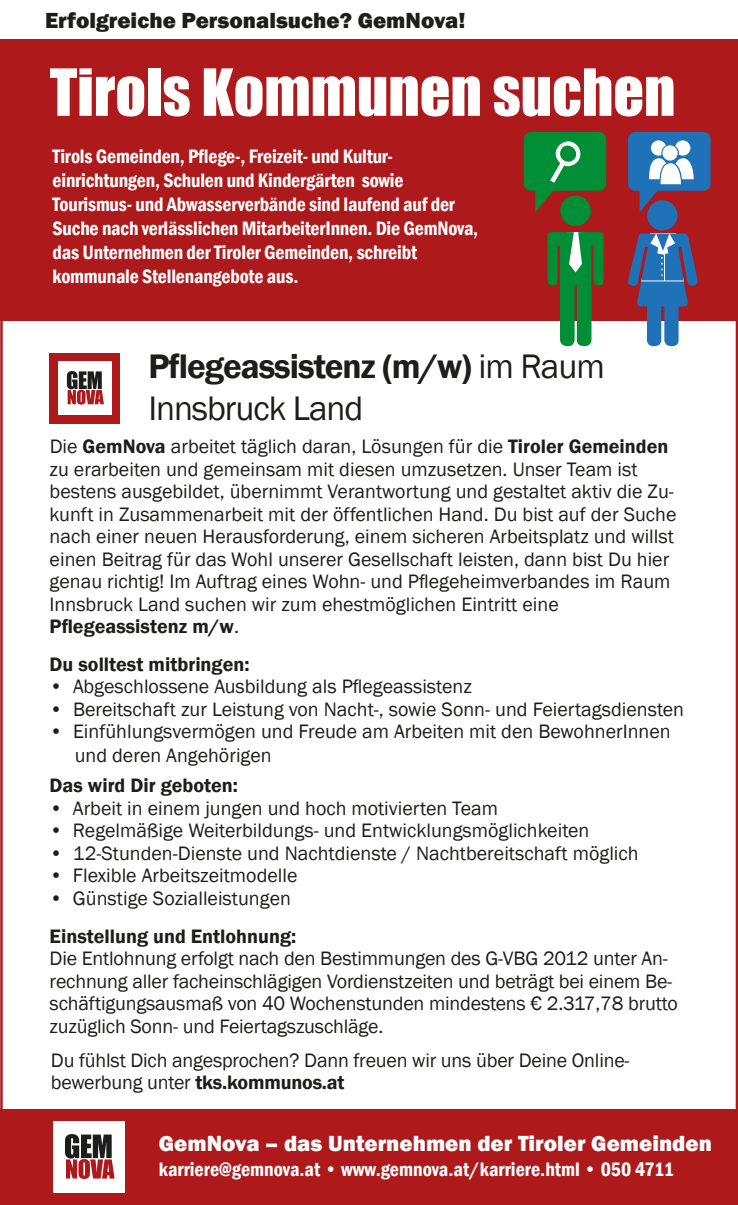
<style>
.page{position:relative;width:738px;height:1205px;background:#fff}
.page>*{position:absolute;margin:0;border:0;box-sizing:border-box;transform-origin:0 0}
.t1{font:60px "Impact";color:#fff}
.t2{font:600 35px/42.5px "Franklin Gothic";letter-spacing:-.03em;color:#1d1d1b}
.t3{font:800 22.5px "Franklin Gothic";color:#fff}
.t4{font:800 22.5px "Franklin Gothic";color:#1d1d1b}
.t5{font:20px/22.5px "Franklin Gothic";color:#1d1d1b}
.t6{font:600 condensed 20px/24px "Franklin Gothic";letter-spacing:-.01em;color:#fff}
.t7{font:600 20px/37.5px "Franklin Gothic";color:#1d1d1b}
.s1{font-weight:400}
.s2{font-weight:600}
</style>
<div class="page">
<div style="left:0;top:1109px;width:737px;height:96px;background:#ae191b"></div>
<div style="left:53px;top:1121px;width:71px;height:72px;background:#fff"></div>
<svg style="left:65px;top:1134px;width:49px;height:45px;background:#8a5959"></svg>
<div style="left:0;top:39px;width:737px;height:282px;background:#ae191b"></div>
<div style="left:560px;top:195px;width:30px;height:31px;background:#008e36;border-radius:50%"></div>
<svg style="left:547px;top:232px;width:56px;height:114px"></svg>
<svg style="left:523px;top:132px;width:82px;height:80px"></svg>
<div style="left:646px;top:200px;width:31px;height:31px;background:#1f71b8;border-radius:50%"></div>
<svg style="left:628px;top:233px;width:69px;height:113px"></svg>
<svg style="left:628px;top:132px;width:82px;height:80px"></svg>
<div style="left:50px;top:353px;width:70px;height:70px;background:#ae191b"></div>
<div style="left:58px;top:362px;width:53px;height:53px;background:#fff"></div>
<svg style="left:67px;top:371px;width:37px;height:34px"></svg>
<p class="t4" style="left:45px;top:6px;width:421px">Erfolgreiche Personalsuche? GemNova!</p>
<h1 class="t1" style="left:50px;top:46px;width:626px">Tirols Kommunen suchen</h1>
<p class="t6" style="left:53px;top:144px;width:427px">Tirols Gemeinden, Pflege-, Freizeit- und Kultur&shy;einrichtungen, Schulen und Kindergärten sowie Tourismus- und Abwasserverbände sind laufend auf der Suche nach verlässlichen MitarbeiterInnen. Die GemNova, das Unternehmen der Tiroler Gemeinden, schreibt kommunale Stellenangebote aus.</p>
<h2 class="t2" style="left:148px;top:345px;width:457px">Pflegeassistenz (m/w) <span class="s1">im Raum<br>Innsbruck Land</span></h2>
<p class="t5" style="left:50px;top:436px;width:628px">Die <span class="s2">GemNova</span> arbeitet täglich daran, Lösungen für die <span class="s2">Tiroler Gemeinden </span>zu erarbeiten und gemeinsam mit diesen umzusetzen. Unser Team ist bestens ausgebildet, übernimmt Verantwortung und gestaltet aktiv die Zu&shy;kunft in Zusammenarbeit mit der öffentlichen Hand. Du bist auf der Suche nach einer neuen Herausforderung, einem sicheren Arbeitsplatz und willst einen Beitrag für das Wohl unserer Gesellschaft leisten, dann bist Du hier genau richtig! Im Auftrag eines Wohn- und Pflegeheimverbandes im Raum Innsbruck Land suchen wir zum ehestmöglichen Eintritt eine <span class="s2">Pflegeassistenz m/w</span>.</p>
<p class="t7" style="left:50px;top:646px;width:201px">Du solltest mitbringen:</p>
<p class="t5" style="left:50px;top:676px;width:423px"><span class="s2">•</span> Abgeschlossene Ausbildung als Pflegeassistenz</p>
<p class="t5" style="left:50px;top:698px;width:635px"><span class="s2">•</span> Bereitschaft zur Leistung von Nacht-, sowie Sonn- und Feiertagsdiensten</p>
<p class="t5" style="left:75px;top:720px;width:597px;line-height:24px;text-indent:-25px"><span class="s2">•</span> Einfühlungsvermögen und Freude am Arbeiten mit den BewohnerInnen und deren Angehörigen</p>
<p class="t7" style="left:50px;top:767px;width:190px">Das wird Dir geboten:</p>
<p class="t5" style="left:50px;top:797px;width:449px"><span class="s2">•</span> Arbeit in einem jungen und hoch motivierten Team</p>
<p class="t5" style="left:50px;top:820px;width:541px"><span class="s2">•</span> Regelmäßige Weiterbildungs- und Entwicklungsmöglichkeiten</p>
<p class="t5" style="left:50px;top:842px;width:590px"><span class="s2">•</span> 12-Stunden-Dienste und Nachtdienste / Nachtbereitschaft möglich</p>
<p class="t5" style="left:50px;top:865px;width:249px"><span class="s2">•</span> Flexible Arbeitszeitmodelle</p>
<p class="t7" style="left:50px;top:880px;width:248px">• <span class="s1">Günstige Sozialleistungen<br></span>Einstellung und Entlohnung:</p>
<p class="t5" style="left:50px;top:948px;width:629px">Die Entlohnung erfolgt nach den Bestimmungen des G-VBG 2012 unter An&shy;rechnung aller facheinschlägigen Vordienstzeiten und beträgt bei einem Be&shy;schäftigungsausmaß von 40 Wochenstunden mindestens € 2.317,78 brutto zuzüglich Sonn- und Feiertagszuschläge.</p>
<p class="t5" style="left:51px;top:1049px;width:579px">Du fühlst Dich angesprochen? Dann freuen wir uns über Deine Online&shy;bewerbung unter <span class="s2">tks.kommunos.at</span></p>
<p class="t3" style="left:159px;top:1128px;width:554px">GemNova – das Unternehmen der Tiroler Gemeinden</p>
<p class="t6" style="left:159px;top:1156px;width:516px">karriere@gemnova.at • www.gemnova.at/karriere.html • 050 4711</p>
</div>
